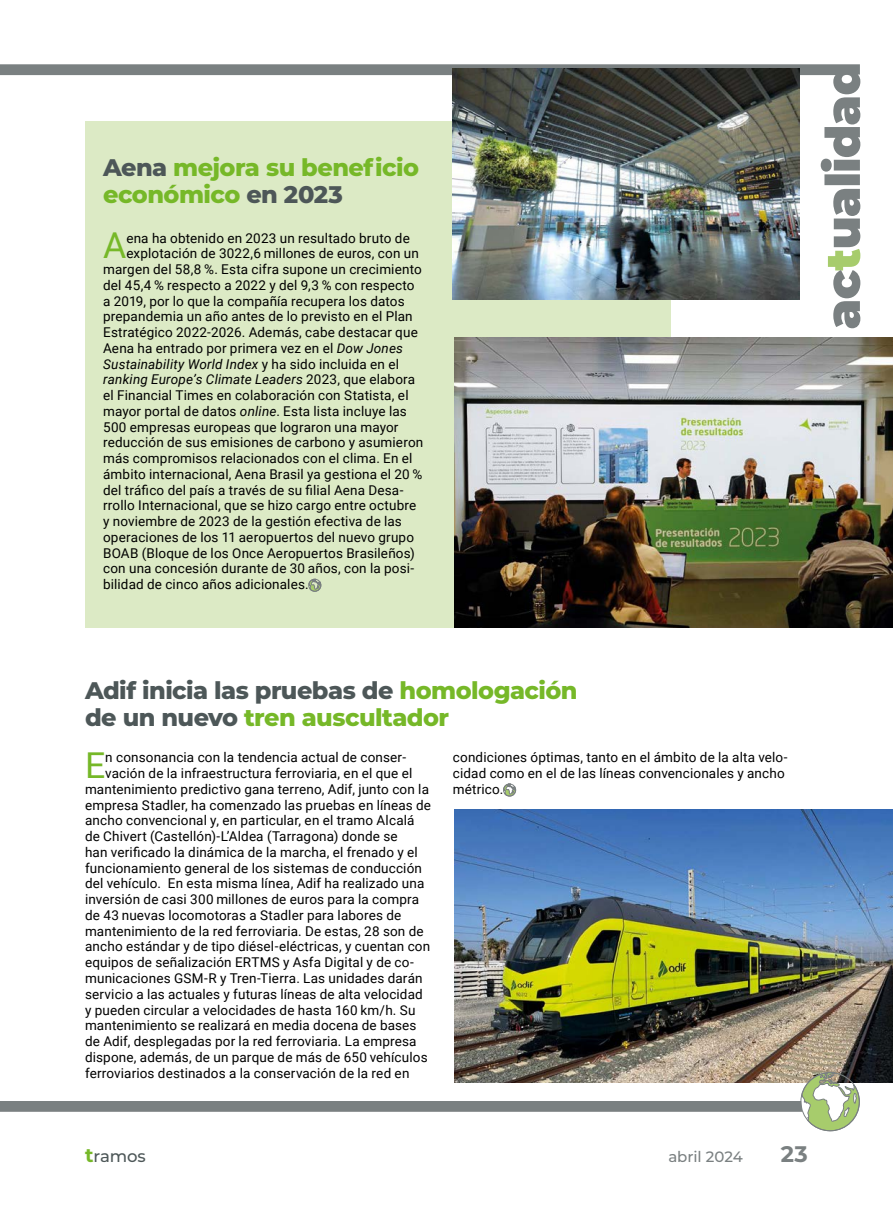
<style>
.page{position:relative;width:893px;height:1212px;background:#fff}
.page>*{position:absolute;margin:0;border:0;box-sizing:border-box;transform-origin:0 0}
.t1{font:35.7px "Roboto";color:#76b828}
.t2{font:800 24px/27px "Montserrat";letter-spacing:-.02em;color:#4d5758}
.t3{font:800 24px/27px "Montserrat";letter-spacing:-.02em;color:#76b828}
.t4{font:700 22.5px "Montserrat";color:#7a8081}
.t5{font:500 16.5px "Montserrat";letter-spacing:-.005em;color:#4d5758}
.t6{font:500 15px "Montserrat";letter-spacing:-.01em;color:#7a8081}
.t7{font:13.5px/15.8px "Roboto";letter-spacing:.01em;color:#000}
.t8{font:italic 13.5px "Roboto";letter-spacing:.015em;color:#000}
.s1{color:#4d5758}
.s2{font-style:italic}
.s3{font-style:normal}
.s4{color:#76b828}
.s5{font-weight:700;font-size:19.5px;color:#76b828}
</style>
<div class="page">
<svg style="left:0;top:64px;width:860px;height:183px"></svg>
<svg style="left:828px;top:249px;width:32px;height:79px"></svg>
<div style="left:85px;top:121px;width:585px;height:507px;background:#dceac5"></div>
<svg style="left:0;top:1101px;width:801px;height:11px;background:#7c8283"></svg>
<img style="left:454px;top:337px;width:439px;height:291px">
<img style="left:453px;top:68px;width:346px;height:231px">
<img style="left:454px;top:810px;width:439px;height:273px">
<svg style="left:309px;top:579px;width:12px;height:12px"></svg>
<div style="left:309px;top:579px;width:12px;height:12px;border:1px solid #7a8081;border-radius:50%"></div>
<svg style="left:503px;top:784px;width:13px;height:12px"></svg>
<div style="left:503px;top:784px;width:13px;height:12px;border:1px solid #7a8081;border-radius:50%"></div>
<svg style="left:801px;top:1072px;width:59px;height:59px"></svg>
<div style="left:800px;top:1072px;width:60px;height:59px;border:1px solid #7a8081;border-radius:50%"></div>
<h2 class="t3" style="left:103px;top:153px;width:318px"><span class="s1">Aena</span> mejora su beneficio económico <span class="s1">en 2023</span></h2>
<h1 class="t1" style="left:103px;top:221px;width:25px">A</h1>
<p class="t7" style="left:126px;top:229px;width:285px">ena ha obtenido en 2023 un resultado bruto de</p>
<p class="t7" style="left:126px;top:245px;width:294px">explotación de 3022,6 millones de euros, con un</p>
<p class="t7" style="left:103px;top:261px;width:320px">margen del 58,8 %. Esta cifra supone un crecimiento</p>
<p class="t7" style="left:103px;top:277px;width:313px">del 45,4 % respecto a 2022 y del 9,3 % con respecto</p>
<p class="t7" style="left:103px;top:292px;width:303px">a 2019, por lo que la compañía recupera los datos</p>
<p class="t7" style="left:103px;top:308px;width:311px">prepandemia un año antes de lo previsto en el Plan</p>
<p class="t7" style="left:103px;top:324px;width:316px">Estratégico 2022-2026. Además, cabe destacar que</p>
<p class="t7" style="left:103px;top:340px;width:301px">Aena ha entrado por primera vez en el <span class="s2">Dow Jones</span></p>
<p class="t8" style="left:103px;top:354px;width:297px">Sustainability World Index <span class="s3">y ha sido incluida en el</span></p>
<p class="t8" style="left:103px;top:370px;width:314px">ranking Europe’s Climate Leaders <span class="s3">2023, que elabora</span></p>
<p class="t7" style="left:103px;top:387px;width:307px">el Financial Times en colaboración con Statista, el</p>
<p class="t7" style="left:103px;top:403px;width:305px">mayor portal de datos <span class="s2">online</span>. Esta lista incluye las</p>
<p class="t7" style="left:103px;top:418px;width:297px">500 empresas europeas que lograron una mayor</p>
<p class="t7" style="left:103px;top:434px;width:322px">reducción de sus emisiones de carbono y asumieron</p>
<p class="t7" style="left:103px;top:450px;width:311px">más compromisos relacionados con el clima. En el</p>
<p class="t7" style="left:103px;top:466px;width:321px">ámbito internacional, Aena Brasil ya gestiona el 20 %</p>
<p class="t7" style="left:103px;top:481px;width:302px">del tráfico del país a través de su filial Aena Desa-</p>
<p class="t7" style="left:103px;top:497px;width:315px">rrollo Internacional, que se hizo cargo entre octubre</p>
<p class="t7" style="left:103px;top:513px;width:300px">y noviembre de 2023 de la gestión efectiva de las</p>
<p class="t7" style="left:103px;top:529px;width:312px">operaciones de los 11 aeropuertos del nuevo grupo</p>
<p class="t7" style="left:103px;top:544px;width:313px">BOAB (Bloque de los Once Aeropuertos Brasileños)</p>
<p class="t7" style="left:103px;top:560px;width:313px">con una concesión durante de 30 años, con la posi-</p>
<p class="t7" style="left:103px;top:576px;width:207px">bilidad de cinco años adicionales.</p>
<h2 class="t2" style="left:85px;top:676px;width:494px">Adif inicia las pruebas de <span class="s4">homologación </span>de un nuevo <span class="s4">tren auscultador</span></h2>
<p class="t7" style="left:453px;top:749px;width:336px">condiciones óptimas, tanto en el ámbito de la alta velo&shy;cidad como en el de las líneas convencionales y ancho métrico.</p>
<h1 class="t1" style="left:85px;top:740px;width:22px">E</h1>
<p class="t7" style="left:105px;top:749px;width:302px">n consonancia con la tendencia actual de conser-</p>
<p class="t7" style="left:105px;top:765px;width:309px">vación de la infraestructura ferroviaria, en el que el</p>
<p class="t7" style="left:85px;top:781px;width:345px">mantenimiento predictivo gana terreno, Adif, junto con la</p>
<p class="t7" style="left:85px;top:796px;width:348px">empresa Stadler, ha comenzado las pruebas en líneas de</p>
<p class="t7" style="left:85px;top:812px;width:331px">ancho convencional y, en particular, en el tramo Alcalá</p>
<p class="t7" style="left:85px;top:828px;width:314px">de Chivert (Castellón)-L’Aldea (Tarragona) donde se</p>
<p class="t7" style="left:85px;top:844px;width:334px">han verificado la dinámica de la marcha, el frenado y el</p>
<p class="t7" style="left:85px;top:859px;width:338px">funcionamiento general de los sistemas de conducción</p>
<p class="t7" style="left:85px;top:875px;width:341px">del vehículo. En esta misma línea, Adif ha realizado una</p>
<p class="t7" style="left:85px;top:891px;width:336px">inversión de casi 300 millones de euros para la compra</p>
<p class="t7" style="left:85px;top:907px;width:318px">de 43 nuevas locomotoras a Stadler para labores de</p>
<p class="t7" style="left:85px;top:922px;width:340px">mantenimiento de la red ferroviaria. De estas, 28 son de</p>
<p class="t7" style="left:85px;top:938px;width:347px">ancho estándar y de tipo diésel-eléctricas, y cuentan con</p>
<p class="t7" style="left:85px;top:954px;width:330px">equipos de señalización ERTMS y Asfa Digital y de co-</p>
<p class="t7" style="left:85px;top:970px;width:339px">municaciones GSM-R y Tren-Tierra. Las unidades darán</p>
<p class="t7" style="left:85px;top:985px;width:339px">servicio a las actuales y futuras líneas de alta velocidad</p>
<p class="t7" style="left:85px;top:1001px;width:332px">y pueden circular a velocidades de hasta 160 km/h. Su</p>
<p class="t7" style="left:85px;top:1017px;width:333px">mantenimiento se realizará en media docena de bases</p>
<p class="t7" style="left:85px;top:1033px;width:333px">de Adif, desplegadas por la red ferroviaria. La empresa</p>
<p class="t7" style="left:85px;top:1048px;width:344px">dispone, además, de un parque de más de 650 vehículos</p>
<p class="t7" style="left:85px;top:1064px;width:326px">ferroviarios destinados a la conservación de la red en</p>
<p class="t5" style="left:85px;top:1144px;width:62px"><span class="s5">t</span>ramos</p>
<p class="t6" style="left:668px;top:1146px;width:76px">abril 2024</p>
<h3 class="t4" style="left:781px;top:1137px;width:29px">23</h3>
</div>
